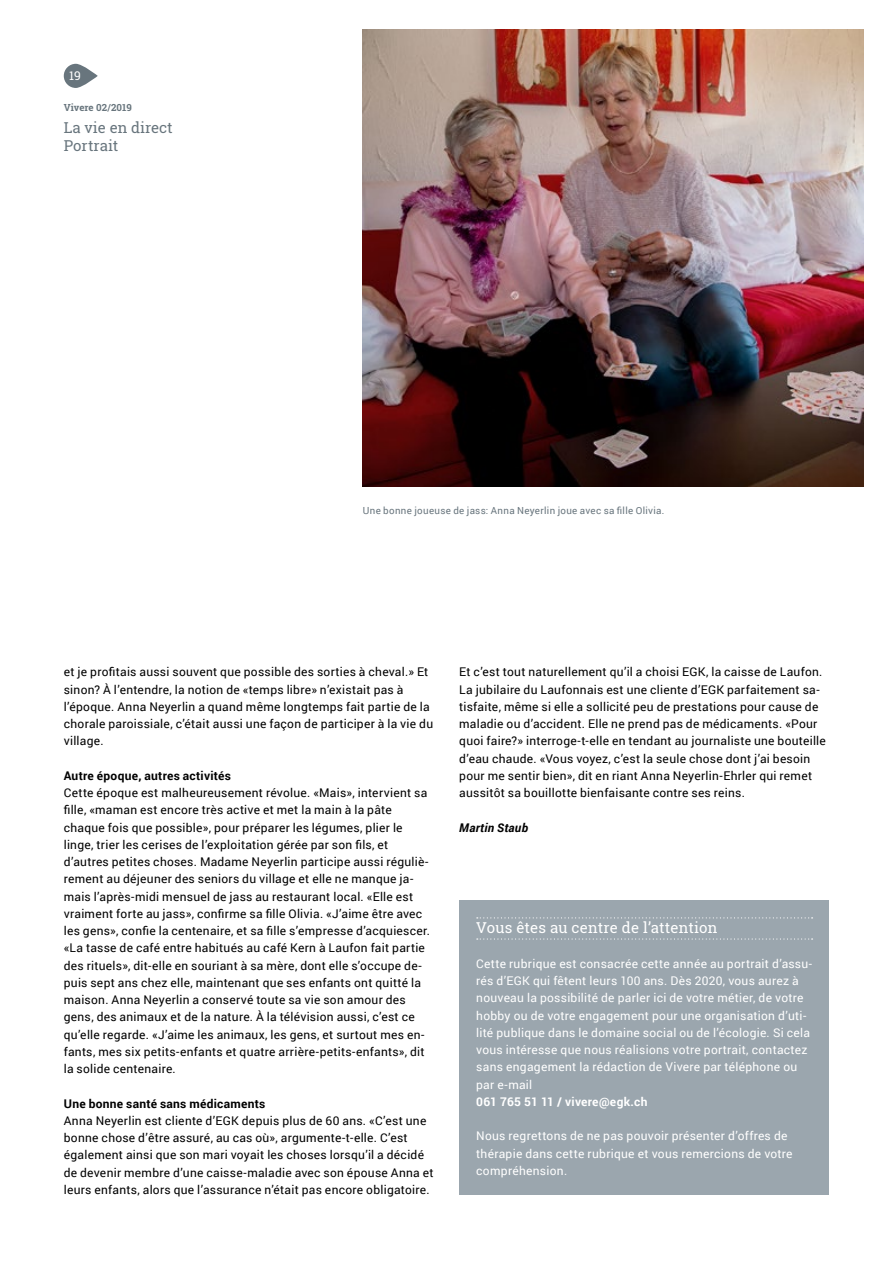
<style>
.page{position:relative;width:893px;height:1263px;background:#fff}
.page>*{position:absolute;margin:0;border:0;box-sizing:border-box;transform-origin:0 0}
.t1{font:15px "Roboto Slab";letter-spacing:.01em;color:#fff}
.t2{font:15px/18px "Roboto Slab";color:#68757d}
.t3{font:12px/17.2px "Roboto";letter-spacing:.02em;color:#000}
.t4{font:12px/17.2px "Roboto";letter-spacing:.025em;color:#fff}
.t5{font:700 12px "Roboto";letter-spacing:.02em;color:#000}
.t6{font:700 12px "Roboto";letter-spacing:.02em;color:#fff}
.t7{font:italic 700 12px "Roboto";letter-spacing:.025em;color:#000}
.t8{font:12px "Roboto Slab";color:#fff}
.t9{font:9.75px "Roboto";letter-spacing:.03em;color:#68757d}
.t10{font:700 9.75px "Roboto Slab";color:#68757d}
</style>
<div class="page">
<svg style="left:64px;top:64px;width:34px;height:24px"></svg>
<img style="left:363px;top:30px;width:500px;height:457px">
<div style="left:459px;top:901px;width:370px;height:294px;background:#9ba6ae"></div>
<svg style="left:477px;top:917px;width:336px;height:1px"></svg>
<svg style="left:477px;top:938px;width:336px;height:1px"></svg>
<p class="t8" style="left:69px;top:67px;width:13px">19</p>
<p class="t10" style="left:64px;top:100px;width:70px">Vivere 02 / 2019</p>
<p class="t2" style="left:64px;top:118px;width:110px">La vie en direct<br>Portrait</p>
<p class="t9" style="left:363px;top:504px;width:303px">Une bonne joueuse de jass: Anna Neyerlin joue avec sa fille Olivia.</p>
<p class="t3" style="left:64px;top:663px;width:371px">et je profitais aussi souvent que possible des sorties à cheval.» Et sinon? À l’entendre, la notion de «temps libre» n’existait pas à l’époque. Anna Neyerlin a quand même longtemps fait partie de la chorale paroissiale, c’était aussi une façon de participer à la vie du village.</p>
<p class="t5" style="left:64px;top:767px;width:169px">Autre époque, autres activités</p>
<p class="t3" style="left:64px;top:784px;width:368px">Cette époque est malheureusement révolue. «Mais», intervient sa fille, «maman est encore très active et met la main à la pâte chaque fois que possible», pour préparer les légumes, plier le linge, trier les cerises de l’exploitation gérée par son fils, et d’autres petites choses. Madame Neyerlin participe aussi réguliè&shy;rement au déjeuner des seniors du village et elle ne manque ja&shy;mais l’après-midi mensuel de jass au restaurant local. «Elle est vraiment forte au jass», confirme sa fille Olivia. «J’aime être avec les gens», confie la centenaire, et sa fille s’empresse d’acquiescer. «La tasse de café entre habitués au café Kern à Laufon fait partie des rituels», dit-elle en souriant à sa mère, dont elle s’occupe de&shy;puis sept ans chez elle, maintenant que ses enfants ont quitté la maison. Anna Neyerlin a conservé toute sa vie son amour des gens, des animaux et de la nature. À la télévision aussi, c’est ce qu’elle regarde. «J’aime les animaux, les gens, et surtout mes en&shy;fants, mes six petits-enfants et quatre arrière-petits-enfants», dit la solide centenaire.</p>
<p class="t5" style="left:64px;top:1095px;width:203px">Une bonne santé sans médicaments</p>
<p class="t3" style="left:64px;top:1111px;width:371px">Anna Neyerlin est cliente d’EGK depuis plus de 60 ans. «C’est une bonne chose d’être assuré, au cas où», argumente-t-elle. C’est également ainsi que son mari voyait les choses lorsqu’il a décidé de devenir membre d’une caisse-maladie avec son épouse Anna et leurs enfants, alors que l’assurance n’était pas encore obligatoire.</p>
<p class="t3" style="left:459px;top:663px;width:368px">Et c’est tout naturellement qu’il a choisi EGK, la caisse de Laufon.<br>La jubilaire du Laufonnais est une cliente d’EGK parfaitement sa&shy;tisfaite, même si elle a sollicité peu de prestations pour cause de maladie ou d’accident. Elle ne prend pas de médicaments. «Pour quoi faire?» interroge-t-elle en tendant au journaliste une bouteille d’eau chaude. «Vous voyez, c’est la seule chose dont j’ai besoin pour me sentir bien», dit en riant Anna Neyerlin-Ehrler qui remet aussitôt sa bouillotte bienfaisante contre ses reins.</p>
<p class="t7" style="left:459px;top:819px;width:70px">Martin Staub</p>
<p class="t1" style="left:476px;top:918px;width:243px">Vous êtes au centre de l’attention</p>
<p class="t4" style="left:476px;top:954px;width:337px">Cette rubrique est consacrée cette année au portrait d’assu&shy;rés d’EGK qui fêtent leurs 100 ans. Dès 2020, vous aurez à nouveau la possibilité de parler ici de votre métier, de votre hobby ou de votre engagement pour une organisation d’uti&shy;lité publique dans le domaine social ou de l’écologie. Si cela vous intéresse que nous réalisions votre portrait, contactez sans engagement la rédaction de Vivere par téléphone ou par e-mail</p>
<p class="t6" style="left:476px;top:1093px;width:173px">061 765 51 11 / vivere@egk.ch</p>
<p class="t4" style="left:476px;top:1127px;width:318px">Nous regrettons de ne pas pouvoir présenter d’offres de thérapie dans cette rubrique et vous remercions de votre compréhension.</p>
</div>
